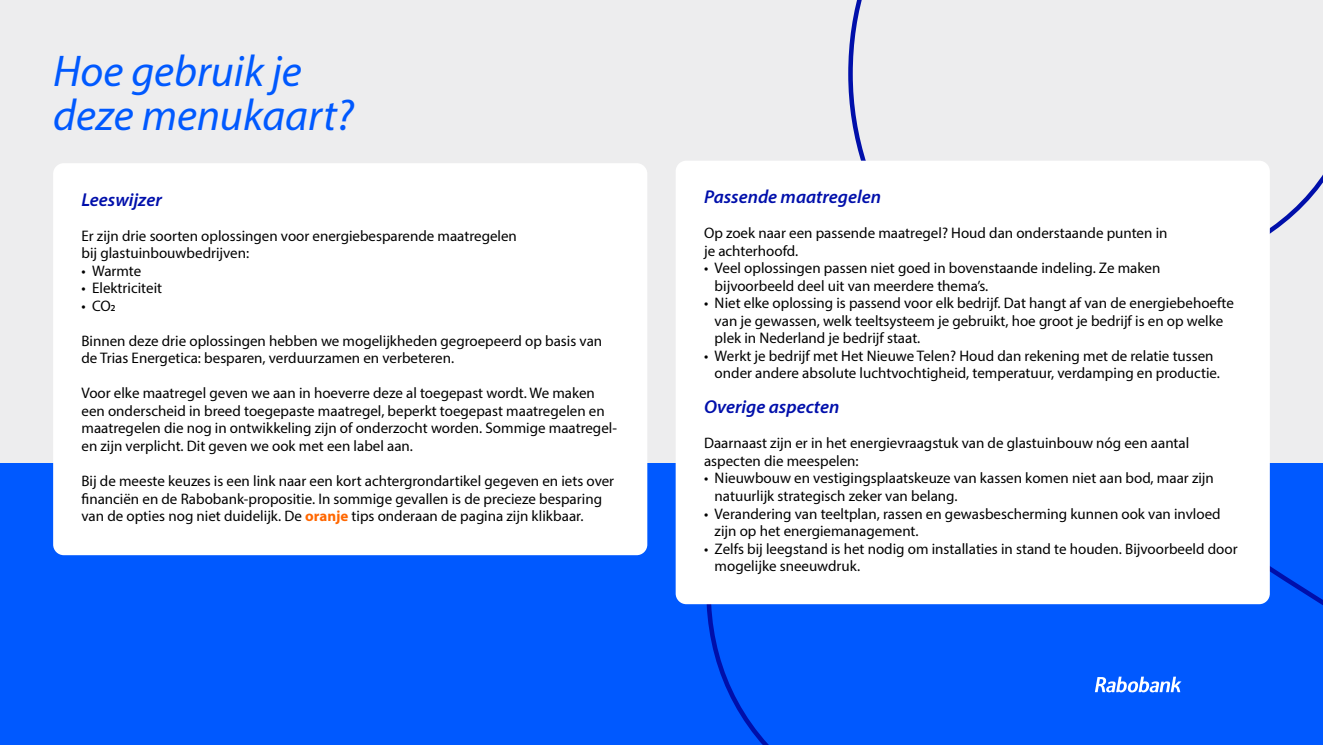
<style>
.page{position:relative;width:1323px;height:745px;background:#fff}
.page>*{position:absolute;margin:0;border:0;box-sizing:border-box;transform-origin:0 0}
.t1{font:italic 43.75px/43.8px "Myriadfor Rabobank";color:#0059ff}
.t2{font:18.75px "Myriadfor Rabobank S Bd It";color:#000fab}
.t3{font:15px/17.5px "Myriadfor Rabobank";color:#000}
.s1{font-weight:700;color:#ff6700}
</style>
<div class="page">
<div style="left:0;top:0;width:1323px;height:744px;background:#ededee"></div>
<div style="left:0;top:463px;width:1323px;height:281px;background:#0059ff"></div>
<svg style="left:704px;top:0;width:619px;height:744px"></svg>
<div style="left:53px;top:163px;width:594px;height:392px;background:#fff;border-radius:11px"></div>
<div style="left:676px;top:160px;width:594px;height:443px;background:#fff;border-radius:11px"></div>
<svg style="left:1095px;top:676px;width:86px;height:16px"></svg>
<h1 class="t1" style="left:53px;top:49px;width:302px">Hoe gebruik je deze menukaart?</h1>
<p class="t2" style="left:81px;top:187px;width:82px">Leeswijzer</p>
<p class="t3" style="left:81px;top:226px;width:437px">Er zijn drie soorten oplossingen voor energiebesparende maatregelen bij glastuinbouwbedrijven:</p>
<p class="t3" style="left:81px;top:261px;width:61px">• Warmte</p>
<p class="t3" style="left:81px;top:279px;width:82px">• Elektriciteit</p>
<p class="t3" style="left:81px;top:296px;width:36px">• CO2</p>
<p class="t3" style="left:81px;top:331px;width:522px">Binnen deze drie oplossingen hebben we mogelijkheden gegroepeerd op basis van de Trias Energetica: besparen, verduurzamen en verbeteren.</p>
<p class="t3" style="left:81px;top:384px;width:537px">Voor elke maatregel geven we aan in hoeverre deze al toegepast wordt. We maken een onderscheid in breed toegepaste maatregel, beperkt toegepast maatregelen en maatregelen die nog in ontwikkeling zijn of onderzocht worden. Sommige maatregel&shy;en zijn verplicht. Dit geven we ook met een label aan.</p>
<p class="t3" style="left:81px;top:471px;width:534px">Bij de meeste keuzes is een link naar een kort achtergrondartikel gegeven en iets over financiën en de Rabobank-propositie. In sommige gevallen is de precieze besparing van de opties nog niet duidelijk. De <span class="s1">oranje</span> tips onderaan de pagina zijn klikbaar.</p>
<p class="t2" style="left:704px;top:185px;width:179px">Passende maatregelen</p>
<p class="t3" style="left:704px;top:224px;width:465px">Op zoek naar een passende maatregel? Houd dan onderstaande punten in je achterhoofd.</p>
<p class="t3" style="left:715px;top:259px;width:447px;text-indent:-11px">• Veel oplossingen passen niet goed in bovenstaande indeling. Ze maken bijvoorbeeld deel uit van meerdere thema’s.</p>
<p class="t3" style="left:715px;top:294px;width:521px;text-indent:-11px">• Niet elke oplossing is passend voor elk bedrijf. Dat hangt af van de energiebehoefte van je gewassen, welk teeltsysteem je gebruikt, hoe groot je bedrijf is en op welke plek in Nederland je bedrijf staat.</p>
<p class="t3" style="left:715px;top:346px;width:507px;text-indent:-11px">• Werkt je bedrijf met Het Nieuwe Telen? Houd dan rekening met de relatie tussen onder andere absolute luchtvochtigheid, temperatuur, verdamping en productie.</p>
<p class="t2" style="left:704px;top:395px;width:137px">Overige aspecten</p>
<p class="t3" style="left:704px;top:434px;width:487px">Daarnaast zijn er in het energievraagstuk van de glastuinbouw nóg een aantal aspecten die meespelen:</p>
<p class="t3" style="left:715px;top:469px;width:501px;text-indent:-11px">• Nieuwbouw en vestigingsplaatskeuze van kassen komen niet aan bod, maar zijn natuurlijk strategisch zeker van belang.</p>
<p class="t3" style="left:715px;top:504px;width:507px;text-indent:-11px">• Verandering van teeltplan, rassen en gewasbescherming kunnen ook van invloed zijn op het energiemanagement.</p>
<p class="t3" style="left:715px;top:539px;width:524px;text-indent:-11px">• Zelfs bij leegstand is het nodig om installaties in stand te houden. Bijvoorbeeld door mogelijke sneeuwdruk.</p>
</div>
